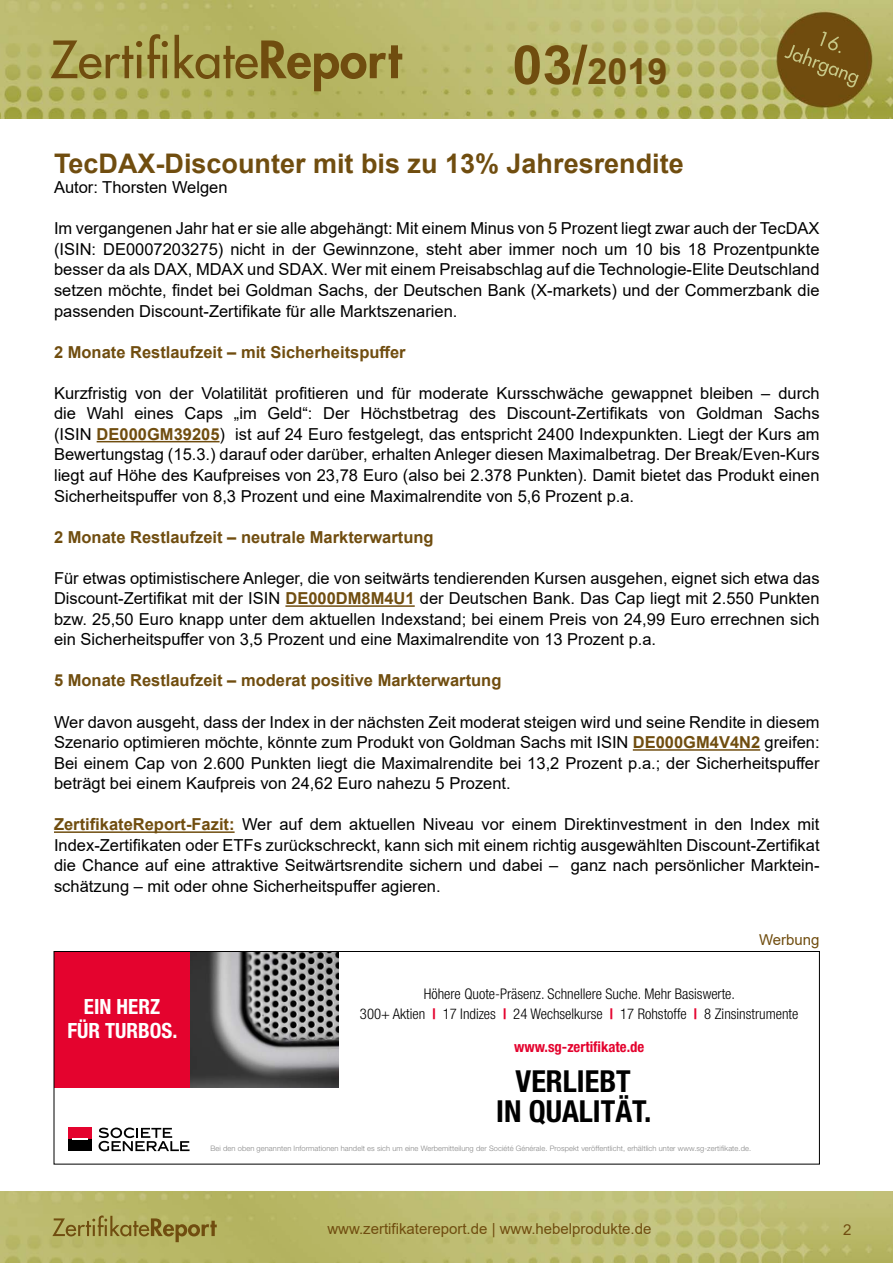
<style>
.page{position:relative;width:893px;height:1263px;background:#fff}
.page>*{position:absolute;margin:0;border:0;box-sizing:border-box;transform-origin:0 0}
.t1{font:700 36px "Arial";color:#704d0f}
.t2{font:700 condensed 30.3px/30px "Helvetica Neue";color:#000;text-align:center}
.t3{font:700 27px "Arial";color:#704d0f}
.t4{font:700 condensed 21px/24px "Helvetica Neue";color:#fff;text-align:center}
.t5{font:16.5px/20.5px "Arial";color:#000;text-align:justify}
.t6{font:700 16.5px "Arial";color:#704d0f}
.t7{font:15px "Arial";color:#704d0f}
.t8{font:300 condensed 14.7px/19.5px "Helvetica Neue";color:#000;text-align:center}
.t9{font:700 condensed 14.7px "Helvetica Neue";color:#e4032e}
.t10{font:300 7.5px "Helvetica Neue";letter-spacing:.01em;color:#878787}
.s1{font-size:54px}
.s2{font-weight:700;color:#704d0f}
.s3{font-weight:700;color:#e4032e}
</style>
<div class="page">
<img style="left:0;top:1192px;width:893px;height:71px">
<img style="left:0;top:0;width:893px;height:119px">
<hr style="left:97px;top:441px;width:123px;height:1px;background:#704d0f">
<hr style="left:285px;top:605px;width:130px;height:2px;background:#704d0f">
<hr style="left:633px;top:749px;width:127px;height:2px;background:#704d0f">
<hr style="left:54px;top:831px;width:181px;height:2px;background:#704d0f">
<svg style="left:99px;top:1127px;width:91px;height:24px"></svg>
<div style="left:68px;top:1127px;width:24px;height:13px;background:#e4032e"></div>
<div style="left:68px;top:1139px;width:24px;height:12px;background:#000"></div>
<svg style="left:72px;top:1139px;width:15px;height:1px"></svg>
<div style="left:54px;top:951px;width:136px;height:134px;background:#e4032e"></div>
<img style="left:190px;top:953px;width:149px;height:134px">
<div style="left:54px;top:951px;width:766px;height:213px;border:1px solid #000"></div>
<h1 class="t1" style="left:512px;top:46px;width:157px"><span class="s1">03/</span>2019</h1>
<h3 class="t3" style="left:54px;top:144px;width:631px">TecDAX-Discounter mit bis zu 13% Jahresrendite</h3>
<p class="t5" style="left:54px;top:177px;width:175px">Autor: Thorsten Welgen</p>
<p class="t5" style="left:54px;top:218px;width:767px">Im vergangenen Jahr hat er sie alle abgehängt: Mit einem Minus von 5 Prozent liegt zwar auch der TecDAX (ISIN: DE0007203275) nicht in der Gewinnzone, steht aber immer noch um 10 bis 18 Prozentpunkte besser da als DAX, MDAX und SDAX. Wer mit einem Preisabschlag auf die Technologie-Elite Deutschland setzen möchte, findet bei Goldman Sachs, der Deutschen Bank (X-markets) und der Commerzbank die passenden Discount-Zertifikate für alle Marktszenarien.</p>
<p class="t6" style="left:54px;top:340px;width:353px">2 Monate Restlaufzeit – mit Sicherheitspuffer</p>
<p class="t5" style="left:54px;top:383px;width:767px">Kurzfristig von der Volatilität profitieren und für moderate Kursschwäche gewappnet bleiben – durch die Wahl eines Caps „im Geld“: Der Höchstbetrag des Discount-Zertifikats von Goldman Sachs (ISIN <span class="s2">DE000GM39205</span>) ist auf 24 Euro festgelegt, das entspricht 2400 Indexpunkten. Liegt der Kurs am Bewertungstag (15.3.) darauf oder darüber, erhalten Anleger diesen Maximalbetrag. Der Break/Even-Kurs liegt auf Höhe des Kaufpreises von 23,78 Euro (also bei 2.378 Punkten). Damit bietet das Produkt einen Sicherheitspuffer von 8,3 Prozent und eine Maximalrendite von 5,6 Prozent p.a.</p>
<p class="t6" style="left:54px;top:525px;width:381px">2 Monate Restlaufzeit – neutrale Markterwartung</p>
<p class="t5" style="left:54px;top:567px;width:767px">Für etwas optimistischere Anleger, die von seitwärts tendierenden Kursen ausgehen, eignet sich etwa das Discount-Zertifikat mit der ISIN <span class="s2">DE000DM8M4U1</span> der Deutschen Bank. Das Cap liegt mit 2.550 Punkten bzw. 25,50 Euro knapp unter dem aktuellen Indexstand; bei einem Preis von 24,99 Euro errechnen sich ein Sicherheitspuffer von 3,5 Prozent und eine Maximalrendite von 13 Prozent p.a.</p>
<p class="t6" style="left:54px;top:669px;width:449px">5 Monate Restlaufzeit – moderat positive Markterwartung</p>
<p class="t5" style="left:54px;top:711px;width:767px">Wer davon ausgeht, dass der Index in der nächsten Zeit moderat steigen wird und seine Rendite in diesem Szenario optimieren möchte, könnte zum Produkt von Goldman Sachs mit ISIN <span class="s2">DE000GM4V4N2</span> greifen:<br>Bei einem Cap von 2.600 Punkten liegt die Maximalrendite bei 13,2 Prozent p.a.; der Sicherheitspuffer beträgt bei einem Kaufpreis von 24,62 Euro nahezu 5 Prozent.</p>
<p class="t5" style="left:54px;top:814px;width:767px"><span class="s2">ZertifikateReport-Fazit:</span> Wer auf dem aktuellen Niveau vor einem Direktinvestment in den Index mit Index-Zertifikaten oder ETFs zurückschreckt, kann sich mit einem richtig ausgewählten Discount-Zertifikat die Chance auf eine attraktive Seitwärtsrendite sichern und dabei – ganz nach persönlicher Marktein&shy;schätzung – mit oder ohne Sicherheitspuffer agieren.</p>
<p class="t4" style="left:67px;top:994px;width:112px">EIN HERZ<br>FÜR TURBOS.</p>
<p class="t7" style="left:759px;top:930px;width:62px">Werbung</p>
<p class="t8" style="left:360px;top:984px;width:440px">Höhere Quote-Präsenz. Schnellere Suche. Mehr Basiswerte.<br>300+ Aktien <span class="s3">|</span> 17 Indizes <span class="s3">|</span> 24 Wechselkurse <span class="s3">|</span> 17 Rohstoffe <span class="s3">|</span> 8 Zinsinstrumente</p>
<p class="t9" style="left:514px;top:1037px;width:132px">www.sg-zertifikate.de</p>
<h2 class="t2" style="left:496px;top:1066px;width:157px">VERLIEBT<br>IN QUALITÄT.</h2>
<p class="t10" style="left:210px;top:1144px;width:542px">Bei den oben genannten Informationen handelt es sich um eine Werbemitteilung der Société Générale. Prospekt veröffentlicht, erhältlich unter www.sg-zertifikate.de.</p>
<p class="t7" style="left:327px;top:1218px;width:326px">www.zertifikatereport.de | www.hebelprodukte.de</p>
<p class="t7" style="left:843px;top:1219px;width:10px">2</p>
</div>
